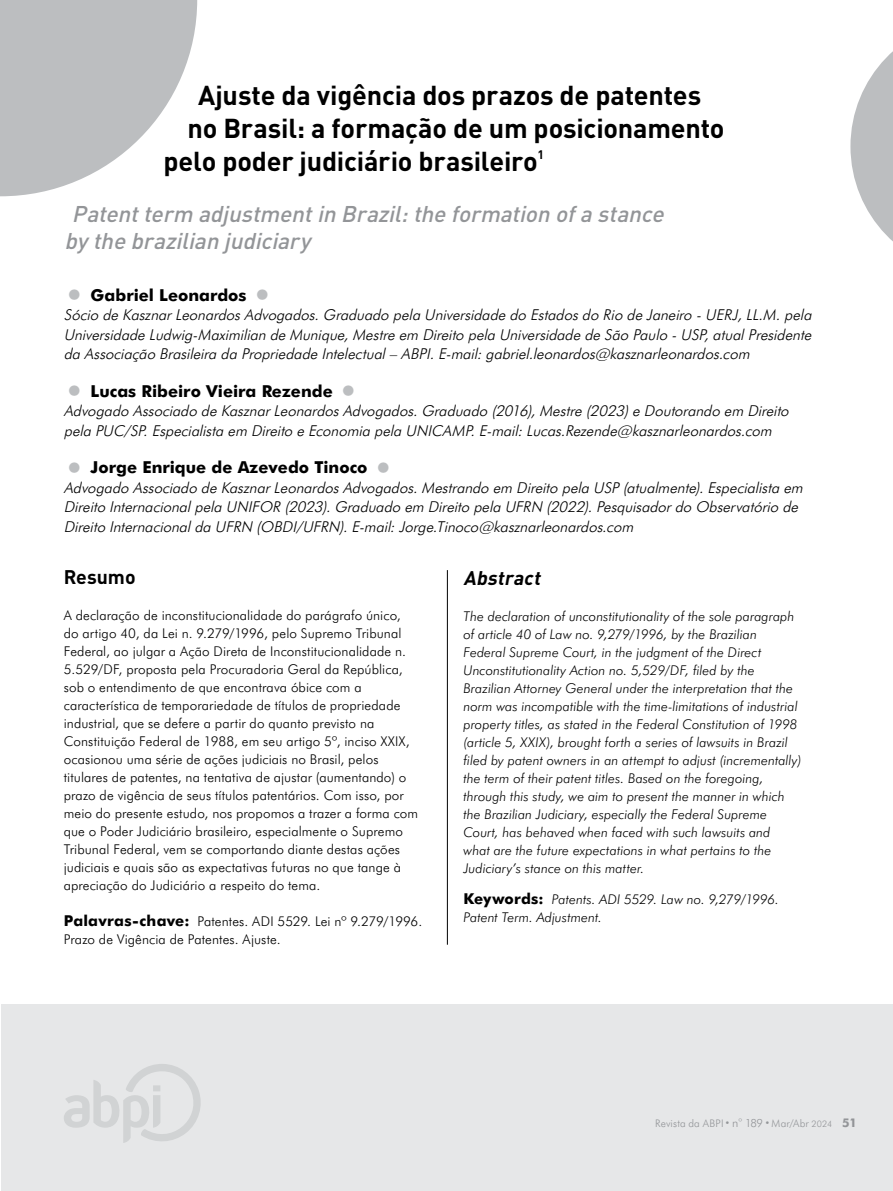
<style>
.page{position:relative;width:893px;height:1191px;background:#fff}
.page>*{position:absolute;margin:0;border:0;box-sizing:border-box;transform-origin:0 0}
.t1{font:700 27px "DIN Pro";letter-spacing:-.01em;color:#000}
.t2{font:italic 500 22.5px/27px "DIN Pro";color:#939598}
.t3{font:italic 700 19.5px "DIN Pro";color:#000}
.t4{font:700 19.5px "DIN Pro";color:#000}
.t5{font:700 16.5px "Futura BT";color:#000}
.t6{font:italic 300 15px/19.5px "Futura BT";color:#000}
.t7{font:300 13.5px/18px "Futura BT";letter-spacing:.01em;color:#000}
.t8{font:italic 300 13.5px/18px "Futura BT";color:#000}
.t9{font:300 10.5px "Futura BT";letter-spacing:.01em;color:#939598}
.s1{font-size:36px;color:#bcbec0}
.s2{font-weight:700;font-size:15px}
.s3{font-weight:700;font-style:normal;font-size:15px}
.s4{font-size:9px}
.s5{font-size:12px}
.s6{font-size:11.25px}
.s7{font-weight:700;font-size:12px}
</style>
<div class="page">
<div style="left:1px;top:1004px;width:892px;height:187px;background:#e6e7e8"></div>
<svg style="left:0;top:0;width:197px;height:196px"></svg>
<svg style="left:64px;top:1064px;width:137px;height:79px"></svg>
<hr style="left:447px;top:570px;width:1px;height:374px;background:#000">
<svg style="left:850px;top:51px;width:43px;height:190px"></svg>
<h1 class="t1" style="left:198px;top:72px;width:505px">Ajuste da vigência dos prazos de patentes</h1>
<h1 class="t1" style="left:187px;top:105px;width:538px">no Brasil: a formação de um posicionamento</h1>
<h1 class="t1" style="left:163px;top:138px;width:382px">pelo poder judiciário brasileiro<sup>1</sup></h1>
<h2 class="t2" style="left:64px;top:198px;width:607px;text-indent:7px">Patentterm adjustmentin Brazil:theformation ofastance bythebrazilian judiciary</h2>
<p class="t5" style="left:64px;top:285px;width:211px"><span class="s1">•</span> Gabriel Leonardos <span class="s1">•</span></p>
<p class="t6" style="left:64px;top:305px;width:753px;text-align:justify">Sócio de KasznarLeonardosAdvogados.Graduado pela Universidade do Estadosdo Rio de Janeiro -UERJ,LL.M.pela Universidade Ludwig-Maximilian de Munique,Mestre em Direito pela Universidade de São Paulo -USP,atualPresidente da Associação Brasileira da Propriedade Intelectual– ABPI.E-mail:gabriel.leonardos@kasznarleonardos.com</p>
<p class="t5" style="left:64px;top:381px;width:297px"><span class="s1">•</span> Lucas Ribeiro Vieira Rezende <span class="s1">•</span></p>
<p class="t6" style="left:64px;top:401px;width:730px">Advogado Associado de KasznarLeonardosAdvogados.Graduado (2016),Mestre (2023)e Doutorando em Direito pela PUC/SP.Especialista em Direito e Economia pela UNICAMP.E-mail:Lucas.Rezende@kasznarleonardos.com</p>
<p class="t5" style="left:64px;top:457px;width:332px"><span class="s1">•</span> Jorge Enrique de Azevedo Tinoco <span class="s1">•</span></p>
<p class="t6" style="left:64px;top:477px;width:744px">Advogado Associado de KasznarLeonardosAdvogados.Mestrando em Direito pela USP (atualmente).Especialista em<br>Direito Internacionalpela UNIFOR (2023).Graduado em Direito pela UFRN (2022).Pesquisadordo Observatório de<br>Direito Internacionalda UFRN (OBDI/UFRN).E-mail:Jorge.Tinoco@kasznarleonardos.com</p>
<h3 class="t4" style="left:64px;top:561px;width:73px">Resumo</h3>
<p class="t7" style="left:64px;top:606px;width:356px">A declaração de inconstitucionalidade do parágrafo único, do artigo 40, da Lei n. 9.279/1996, pelo Supremo Tribunal Federal, ao julgar a Ação Direta de Inconstitucionalidade n.<br>5.529/DF, proposta pela Procuradoria Geral da República, sob o entendimento de que encontrava óbice com a característica de temporariedade de títulos de propriedade industrial, que se defere a partir do quanto previsto na Constituição Federal de 1988, em seu artigo 5º, inciso XXIX, ocasionou uma série de ações judiciais no Brasil, pelos titulares de patentes, na tentativa de ajustar (aumentando) o prazo de vigência de seus títulos patentários. Com isso, por meio do presente estudo, nos propomos a trazer a forma com que o Poder Judiciário brasileiro, especialmente o Supremo Tribunal Federal, vem se comportando diante destas ações judiciais e quais são as expectativas futuras no que tange à apreciação do Judiciário a respeito do tema.</p>
<p class="t7" style="left:64px;top:912px;width:360px"><span class="s2">Palavras-chave:</span> Patentes. ADI 5529. Lei nº 9.279/1996.<br>Prazo de Vigência de Patentes. Ajuste.</p>
<h3 class="t3" style="left:463px;top:562px;width:83px">Abstract</h3>
<p class="t8" style="left:463px;top:607px;width:340px">The declaration of unconstitutionality of the sole paragraph of article 40 of Law no. 9,279/1996, by the Brazilian Federal Supreme Court, in the judgment of the Direct Unconstitutionality Action no. 5,529/DF, filed by the Brazilian Attorney General under the interpretation that the norm was incompatible with the time-limitations of industrial property titles, as stated in the Federal Constitution of 1998 (article 5, XXIX), brought forth a series of lawsuits in Brazil filed by patent owners in an attempt to adjust (incrementally) the term of their patent titles. Based on the foregoing, through this study, we aim to present the manner in which the Brazilian Judiciary, especially the Federal Supreme Court, has behaved when faced with such lawsuits and<br>what are the future expectations in what pertains to the Judiciary’s stance on this matter.</p>
<p class="t8" style="left:463px;top:890px;width:317px"><span class="s3">Keywords:</span> Patents. ADI 5529. Law no. 9,279/1996.<br>Patent Term. Adjustment.</p>
<p class="t9" style="left:655px;top:1116px;width:203px">Revista da ABPI <span class="s4">•</span> <span class="s5">n</span><span class="s4">º</span> <span class="s6">189</span> <span class="s4">•</span>Mar/Abr <span class="s4">2024</span> <span class="s7">51</span></p>
</div>
